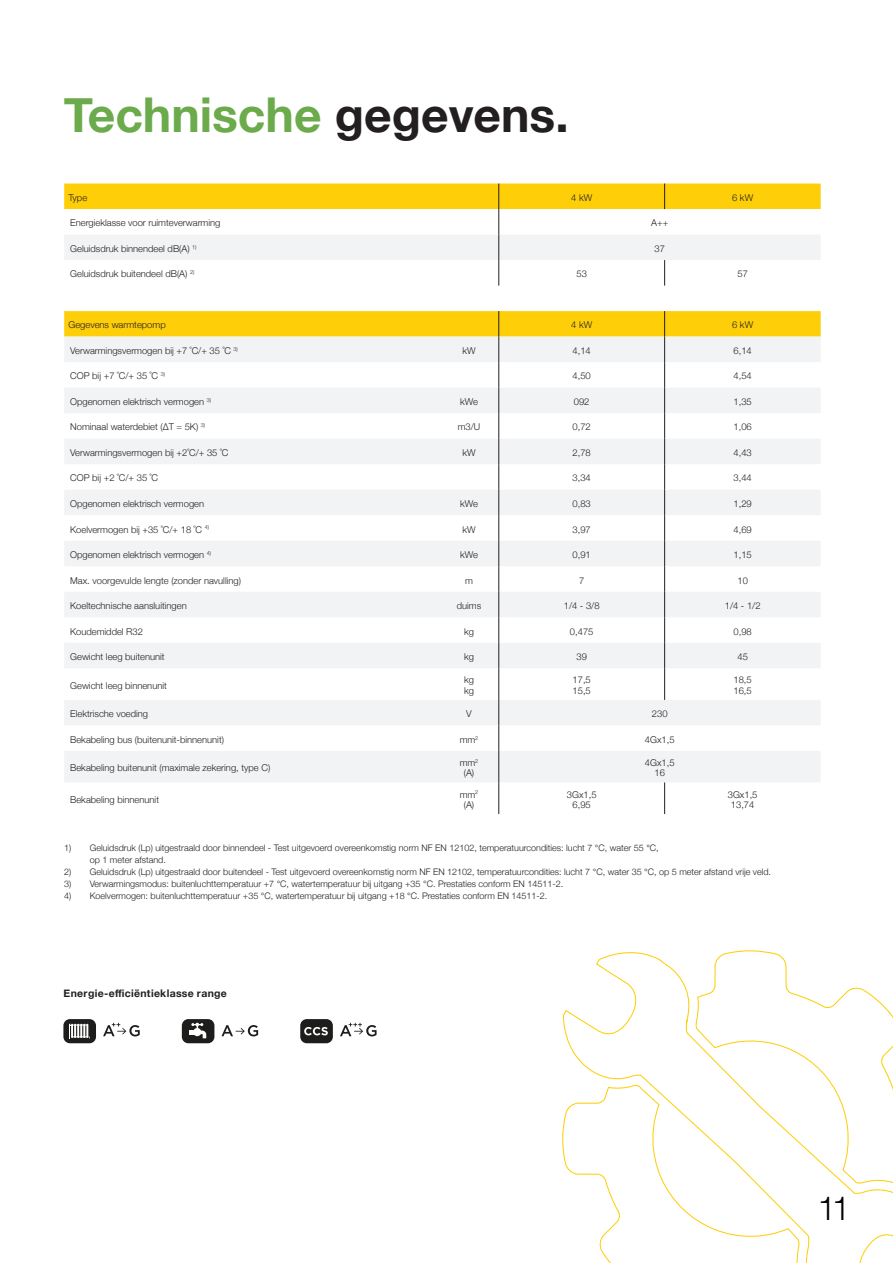
<style>
.page{position:relative;width:893px;height:1263px;background:#fff}
.page>*{position:absolute;margin:0;border:0;box-sizing:border-box;transform-origin:0 0}
.koppen_grijs{font:700 48px "Helvetica Neue";color:#6bab4b}
.BW_Body_tussenkop_8{font:700 10.5px "Helvetica Neue";letter-spacing:.03em;color:#231f20}
.Tabeltekst_L{font:300 9.3px "Helvetica Neue";color:#231f20}
.Tabeltekst_C{font:300 9.3px "Helvetica Neue";color:#231f20}
.Tabelkop_C{font:300 9.3px "Helvetica Neue";color:#231f20}
.Tabelkop_L{font:300 9.3px "Helvetica Neue";color:#231f20}
.noot{font:300 9px/12px "Helvetica Neue";color:#231f20}
.s1{color:#231f20}
</style>
<div class="page">
<div style="left:64px;top:184px;width:757px;height:25px;background:#fece08"></div>
<svg style="left:64px;top:235px;width:757px;height:547px"></svg>
<svg style="left:664px;top:260px;width:1px;height:26px"></svg>
<hr style="left:499px;top:668px;width:1px;height:32px;background:#231f20">
<hr style="left:664px;top:668px;width:1px;height:32px;background:#231f20">
<svg style="left:499px;top:311px;width:1px;height:357px"></svg>
<svg style="left:664px;top:311px;width:1px;height:357px"></svg>
<svg style="left:664px;top:184px;width:1px;height:25px"></svg>
<svg style="left:499px;top:700px;width:1px;height:51px"></svg>
<hr style="left:499px;top:751px;width:1px;height:31px;background:#231f20">
<hr style="left:499px;top:782px;width:1px;height:32px;background:#231f20">
<hr style="left:664px;top:782px;width:1px;height:32px;background:#231f20">
<svg style="left:499px;top:184px;width:1px;height:102px"></svg>
<svg style="left:562px;top:950px;width:331px;height:313px"></svg>
<div style="left:63px;top:1019px;width:33px;height:24px;background:#1d1d1b;border-radius:6px"></div>
<svg style="left:69px;top:1024px;width:21px;height:14px"></svg>
<svg style="left:103px;top:1023px;width:37px;height:13px"></svg>
<div style="left:182px;top:1019px;width:32px;height:24px;background:#1d1d1b;border-radius:6px"></div>
<svg style="left:190px;top:1023px;width:16px;height:15px"></svg>
<svg style="left:222px;top:1025px;width:36px;height:11px"></svg>
<div style="left:300px;top:1019px;width:33px;height:24px;background:#1d1d1b;border-radius:6px"></div>
<svg style="left:304px;top:1027px;width:24px;height:8px"></svg>
<svg style="left:340px;top:1023px;width:37px;height:13px"></svg>
<p class="koppen_grijs" style="left:64px;top:77px;width:506px">Technische <span class="s1">gegevens.</span></p>
<p class="Tabelkop_L" style="left:68px;top:190px;width:20px">Type</p>
<p class="Tabelkop_C" style="left:571px;top:190px;width:23px">4 kW</p>
<p class="Tabelkop_C" style="left:732px;top:190px;width:23px">6 kW</p>
<p class="Tabeltekst_L" style="left:70px;top:215px;width:152px">Energieklasse voor ruimteverwarming</p>
<p class="Tabeltekst_C" style="left:651px;top:215px;width:19px">A++</p>
<p class="Tabeltekst_L" style="left:70px;top:241px;width:128px">Geluidsdruk binnendeel dB(A) <sup>1)</sup></p>
<p class="Tabeltekst_C" style="left:654px;top:241px;width:12px">37</p>
<p class="Tabeltekst_L" style="left:70px;top:267px;width:126px">Geluidsdruk buitendeel dB(A) <sup>2)</sup></p>
<p class="Tabeltekst_C" style="left:576px;top:267px;width:12px">53</p>
<p class="Tabeltekst_C" style="left:737px;top:267px;width:12px">57</p>
<p class="Tabeltekst_L" style="left:68px;top:318px;width:99px">Gegevens warmtepomp</p>
<p class="Tabelkop_C" style="left:571px;top:318px;width:23px">4 kW</p>
<p class="Tabelkop_C" style="left:732px;top:318px;width:23px">6 kW</p>
<p class="Tabeltekst_L" style="left:70px;top:343px;width:169px">Verwarmingsvermogen bij +7 ˚C/+ 35 ˚C <sup>3)</sup></p>
<p class="Tabeltekst_C" style="left:462px;top:343px;width:15px">kW</p>
<p class="Tabeltekst_C" style="left:573px;top:343px;width:20px">4,14</p>
<p class="Tabeltekst_C" style="left:733px;top:343px;width:20px">6,14</p>
<p class="Tabeltekst_L" style="left:70px;top:369px;width:96px">COP bij +7 ˚C/+ 35 ˚C <sup>3)</sup></p>
<p class="Tabeltekst_C" style="left:573px;top:369px;width:20px">4,50</p>
<p class="Tabeltekst_C" style="left:733px;top:369px;width:20px">4,54</p>
<p class="Tabeltekst_L" style="left:70px;top:394px;width:142px">Opgenomen elektrisch vermogen <sup>3)</sup></p>
<p class="Tabeltekst_C" style="left:460px;top:394px;width:19px">kWe</p>
<p class="Tabeltekst_C" style="left:574px;top:394px;width:17px">092</p>
<p class="Tabeltekst_C" style="left:733px;top:394px;width:20px">1,35</p>
<p class="Tabeltekst_L" style="left:70px;top:420px;width:137px">Nominaal waterdebiet (∆T = 5K) <sup>3)</sup></p>
<p class="Tabeltekst_C" style="left:458px;top:420px;width:24px">m3/U</p>
<p class="Tabeltekst_C" style="left:573px;top:420px;width:20px">0,72</p>
<p class="Tabeltekst_C" style="left:733px;top:420px;width:20px">1,06</p>
<p class="Tabeltekst_L" style="left:70px;top:445px;width:160px">Verwarmingsvermogen bij +2˚C/+ 35 ˚C</p>
<p class="Tabeltekst_C" style="left:462px;top:445px;width:15px">kW</p>
<p class="Tabeltekst_C" style="left:573px;top:445px;width:20px">2,78</p>
<p class="Tabeltekst_C" style="left:733px;top:445px;width:20px">4,43</p>
<p class="Tabeltekst_L" style="left:70px;top:471px;width:90px">COP bij +2 ˚C/+ 35 ˚C</p>
<p class="Tabeltekst_C" style="left:573px;top:471px;width:20px">3,34</p>
<p class="Tabeltekst_C" style="left:733px;top:471px;width:20px">3,44</p>
<p class="Tabeltekst_L" style="left:70px;top:496px;width:135px">Opgenomen elektrisch vermogen</p>
<p class="Tabeltekst_C" style="left:460px;top:496px;width:19px">kWe</p>
<p class="Tabeltekst_C" style="left:573px;top:496px;width:20px">0,83</p>
<p class="Tabeltekst_C" style="left:733px;top:496px;width:20px">1,29</p>
<p class="Tabeltekst_L" style="left:70px;top:522px;width:140px">Koelvermogen bij +35 ˚C/+ 18 ˚C <sup>4)</sup></p>
<p class="Tabeltekst_C" style="left:462px;top:522px;width:15px">kW</p>
<p class="Tabeltekst_C" style="left:573px;top:522px;width:20px">3,97</p>
<p class="Tabeltekst_C" style="left:733px;top:522px;width:20px">4,69</p>
<p class="Tabeltekst_L" style="left:70px;top:547px;width:142px">Opgenomen elektrisch vermogen <sup>4)</sup></p>
<p class="Tabeltekst_C" style="left:460px;top:547px;width:19px">kWe</p>
<p class="Tabeltekst_C" style="left:573px;top:547px;width:20px">0,91</p>
<p class="Tabeltekst_C" style="left:733px;top:547px;width:20px">1,15</p>
<p class="Tabeltekst_L" style="left:70px;top:573px;width:172px">Max. voorgevulde lengte (zonder navulling)</p>
<p class="Tabeltekst_C" style="left:465px;top:573px;width:9px">m</p>
<p class="Tabeltekst_C" style="left:579px;top:573px;width:7px">7</p>
<p class="Tabeltekst_C" style="left:737px;top:573px;width:12px">10</p>
<p class="Tabeltekst_L" style="left:70px;top:598px;width:118px">Koeltechnische aansluitingen</p>
<p class="Tabeltekst_C" style="left:457px;top:598px;width:26px">duims</p>
<p class="Tabeltekst_C" style="left:564px;top:598px;width:37px">1/4 - 3/8</p>
<p class="Tabeltekst_C" style="left:725px;top:598px;width:37px">1/4 - 1/2</p>
<p class="Tabeltekst_L" style="left:70px;top:624px;width:74px">Koudemiddel R32</p>
<p class="Tabeltekst_C" style="left:464px;top:624px;width:11px">kg</p>
<p class="Tabeltekst_C" style="left:570px;top:624px;width:25px">0,475</p>
<p class="Tabeltekst_C" style="left:733px;top:624px;width:20px">0,98</p>
<p class="Tabeltekst_L" style="left:70px;top:649px;width:96px">Gewicht leeg buitenunit</p>
<p class="Tabeltekst_C" style="left:464px;top:649px;width:11px">kg</p>
<p class="Tabeltekst_C" style="left:576px;top:649px;width:12px">39</p>
<p class="Tabeltekst_C" style="left:737px;top:649px;width:12px">45</p>
<p class="Tabeltekst_L" style="left:70px;top:678px;width:98px">Gewicht leeg binnenunit</p>
<p class="Tabeltekst_C" style="left:464px;top:672px;width:11px">kg</p>
<p class="Tabeltekst_C" style="left:464px;top:683px;width:11px">kg</p>
<p class="Tabeltekst_C" style="left:733px;top:672px;width:20px">18,5</p>
<p class="Tabeltekst_C" style="left:733px;top:683px;width:20px">16,5</p>
<p class="Tabeltekst_C" style="left:573px;top:672px;width:20px">17,5</p>
<p class="Tabeltekst_C" style="left:573px;top:683px;width:20px">15,5</p>
<p class="Tabeltekst_L" style="left:70px;top:706px;width:79px">Elektrische voeding</p>
<p class="Tabeltekst_C" style="left:466px;top:706px;width:7px">V</p>
<p class="Tabeltekst_C" style="left:652px;top:706px;width:17px">230</p>
<p class="Tabeltekst_L" style="left:70px;top:732px;width:155px">Bekabeling bus (buitenunit-binnenunit)</p>
<p class="Tabeltekst_C" style="left:460px;top:732px;width:20px">mm<sup>2</sup></p>
<p class="Tabeltekst_C" style="left:645px;top:732px;width:31px">4Gx1,5</p>
<p class="Tabeltekst_L" style="left:70px;top:760px;width:202px">Bekabeling buitenunit (maximale zekering, type C)</p>
<p class="Tabeltekst_C" style="left:460px;top:755px;width:20px">mm<sup>2</sup></p>
<p class="Tabeltekst_C" style="left:464px;top:766px;width:12px">(A)</p>
<p class="Tabeltekst_C" style="left:645px;top:755px;width:31px">4Gx1,5</p>
<p class="Tabeltekst_C" style="left:654px;top:766px;width:12px">16</p>
<p class="Tabeltekst_L" style="left:70px;top:792px;width:90px">Bekabeling binnenunit</p>
<p class="Tabeltekst_C" style="left:460px;top:787px;width:20px">mm<sup>2</sup></p>
<p class="Tabeltekst_C" style="left:464px;top:797px;width:12px">(A)</p>
<p class="Tabeltekst_C" style="left:567px;top:787px;width:31px">3Gx1,5</p>
<p class="Tabeltekst_C" style="left:573px;top:797px;width:20px">6,95</p>
<p class="Tabeltekst_C" style="left:728px;top:787px;width:31px">3Gx1,5</p>
<p class="Tabeltekst_C" style="left:731px;top:797px;width:25px">13,74</p>
<p class="noot" style="left:90px;top:841px;width:571px;text-indent:-26px">1) Geluidsdruk (Lp) uitgestraald door binnendeel - Test uitgevoerd overeenkomstig norm NF EN 12102, temperatuurcondities: lucht 7 °C, water 55 °C, op 1 meter afstand.</p>
<p class="noot" style="left:64px;top:865px;width:708px">2) Geluidsdruk (Lp) uitgestraald door buitendeel - Test uitgevoerd overeenkomstig norm NF EN 12102, temperatuurcondities: lucht 7 °C, water 35 °C, op 5 meter afstand vrije veld.</p>
<p class="noot" style="left:64px;top:877px;width:500px">3) Verwarmingsmodus: buitenluchttemperatuur +7 °C, watertemperatuur bij uitgang +35 °C. Prestaties conform EN 14511-2.</p>
<p class="noot" style="left:64px;top:889px;width:485px">4) Koelvermogen: buitenluchttemperatuur +35 °C, watertemperatuur bij uitgang +18 °C. Prestaties conform EN 14511-2.</p>
<p class="BW_Body_tussenkop_8" style="left:64px;top:985px;width:165px">Energie-efficiëntieklasse range</p>
</div>
